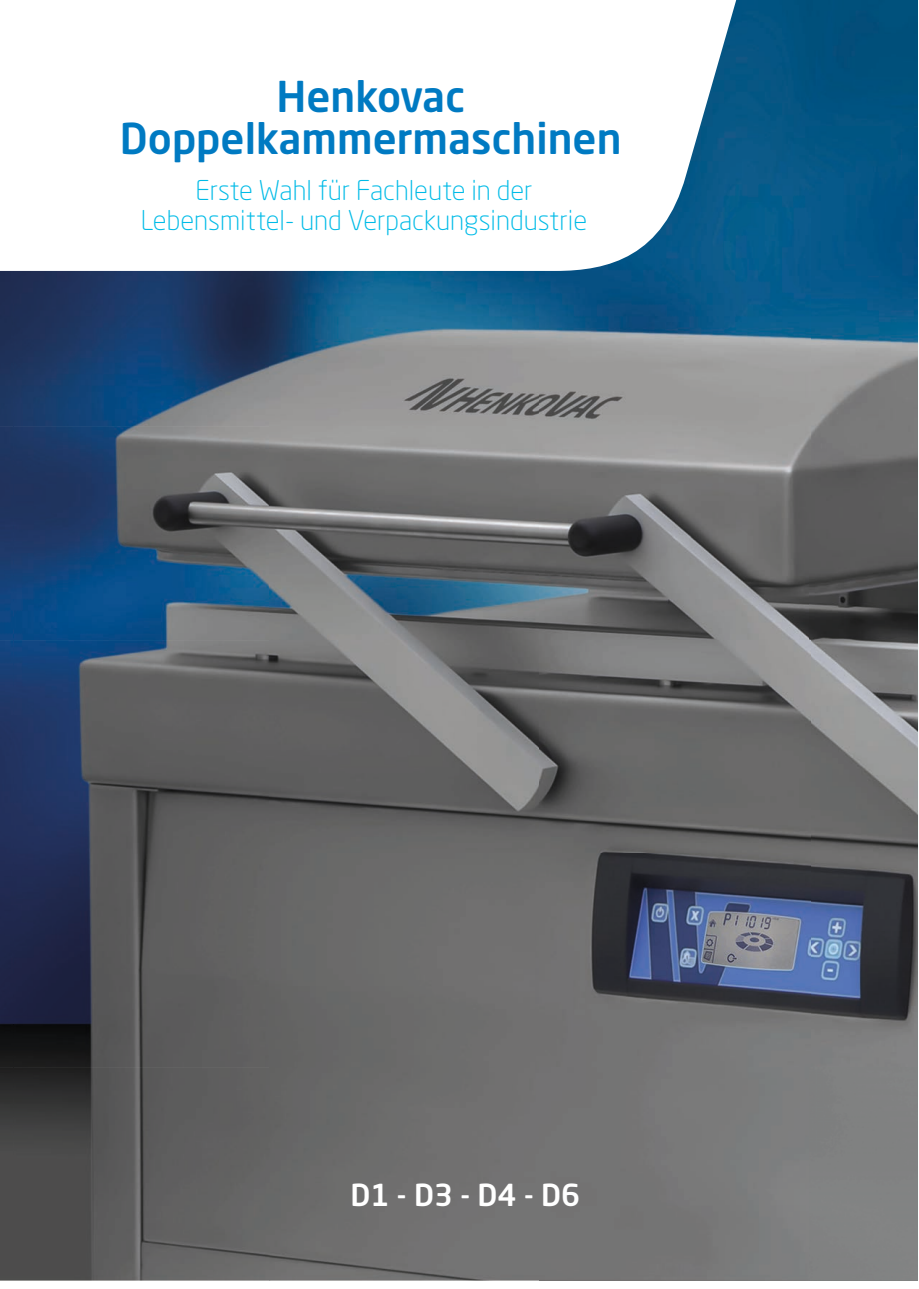
<style>
.page{position:relative;width:919px;height:1289px;background:#fff}
.page>*{position:absolute;margin:0;border:0;box-sizing:border-box;transform-origin:0 0}
.t1{font:500 42px/42px "Neo Sans Std";color:#007ac2;text-align:center}
.t2{font:500 30px "Neo Sans Std";color:#fff}
.t3{font:300 27px/30px "Neo Sans Std";color:#00bbe7;text-align:center}
</style>
<div class="page">
<img style="left:0;top:0;width:917px;height:1280px">
<img style="left:13px;top:271px;width:1px;height:1005px">
<svg style="left:0;top:0;width:740px;height:271px"></svg>
<h1 class="t1" style="left:120px;top:75px;width:503px">Henkovac<br>Doppelkammermaschinen</h1>
<p class="t3" style="left:141px;top:175px;width:448px">Erste Wahl für Fachleute in der<br>Lebensmittel- und Verpackungsindustrie</p>
<p class="t2" style="left:350px;top:1175px;width:231px">D1 - D3 - D4 - D6</p>
</div>
